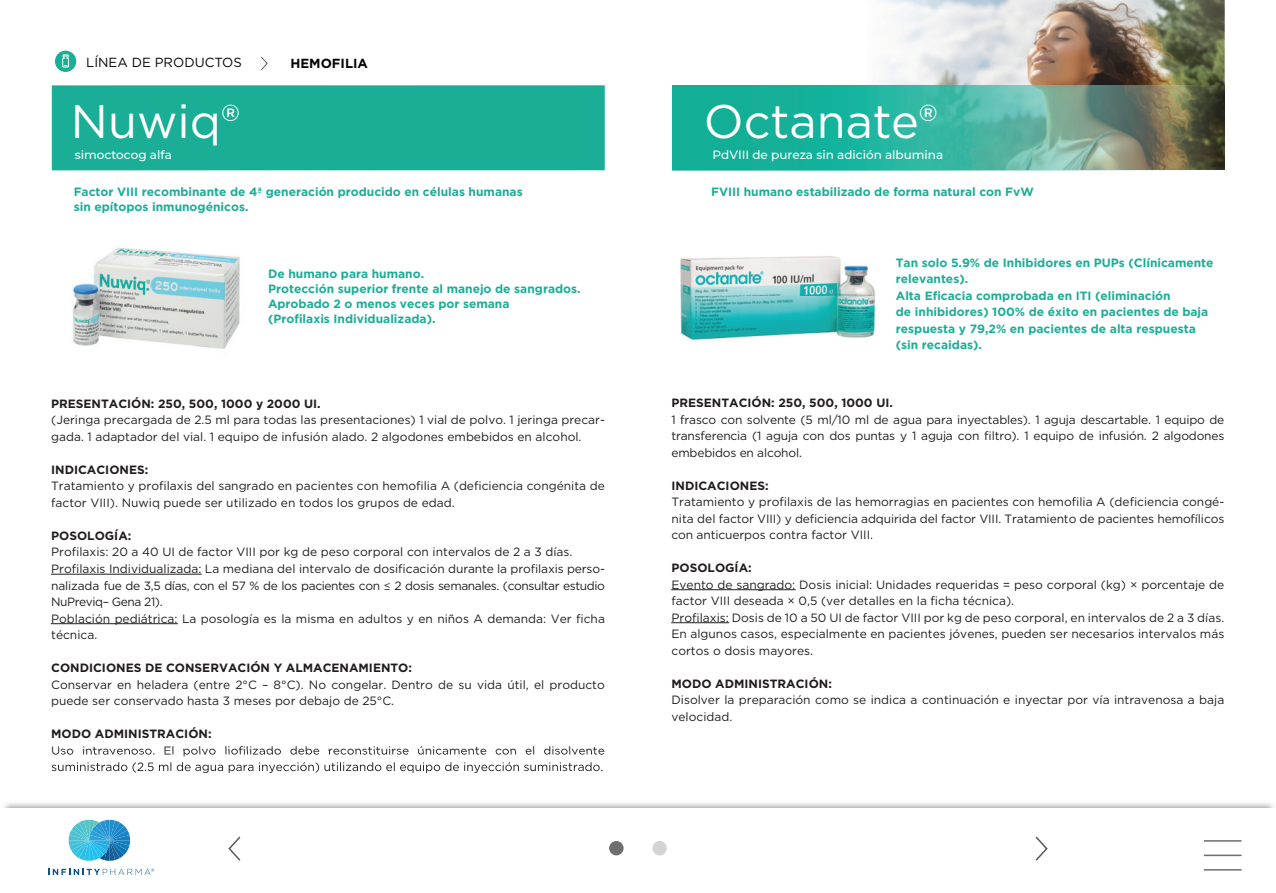
<style>
.page{position:relative;width:1276px;height:893px;background:#fff}
.page>*{position:absolute;margin:0;border:0;box-sizing:border-box;transform-origin:0 0}
.t1{font:46.95px "Gotham";color:#fff}
.t2{font:13.2px "Gotham";color:#040503}
.t3{font:700 13.2px "Gotham";color:#040503}
.t4{font:12px/16.5px "Gotham";color:#211d1e}
.t5{font:700 12px/16.5px "Gotham";color:#1aae96}
.t6{font:700 12px "Gotham";color:#211d1e}
.t7{font:500 12px "Montserrat";color:#fff}
.s1{font-family:"Montserrat"}
</style>
<div class="page">
<img style="left:51px;top:0;width:1173px;height:170px">
<img style="left:680px;top:256px;width:196px;height:84px">
<svg style="left:260px;top:56px;width:8px;height:15px"></svg>
<div style="left:52px;top:85px;width:553px;height:85px;background:#1aae96"></div>
<img style="left:72px;top:247px;width:168px;height:102px">
<img style="left:672px;top:85px;width:552px;height:85px">
<div style="left:55px;top:51px;width:21px;height:21px;background:#1aae96;border-radius:50%"></div>
<svg style="left:62px;top:54px;width:7px;height:14px"></svg>
<hr style="left:51px;top:574px;width:150px;height:1px;background:#211d1e">
<hr style="left:51px;top:623px;width:126px;height:1px;background:#211d1e">
<hr style="left:671px;top:589px;width:124px;height:1px;background:#211d1e">
<hr style="left:671px;top:622px;width:58px;height:1px;background:#211d1e">
<img style="left:52px;top:751px;width:553px;height:5px">
<img style="left:52px;top:762px;width:550px;height:11px">
<hr style="left:1203px;top:840px;width:38px;height:2px;background:#6d6e70">
<hr style="left:1203px;top:855px;width:38px;height:1px;background:#6d6e70">
<hr style="left:1203px;top:869px;width:38px;height:2px;background:#6d6e70">
<svg style="left:1035px;top:836px;width:13px;height:25px"></svg>
<svg style="left:228px;top:836px;width:13px;height:25px"></svg>
<div style="left:609px;top:841px;width:14px;height:14px;background:#6d6f70;border-radius:50%"></div>
<div style="left:652px;top:841px;width:15px;height:14px;background:#d3d4d3;border-radius:50%"></div>
<svg style="left:69px;top:820px;width:61px;height:41px;background:#56b3d7"></svg>
<svg style="left:48px;top:868px;width:106px;height:7px"></svg>
<p class="t2" style="left:86px;top:54px;width:157px">LÍNEA DE PRODUCTOS</p>
<p class="t3" style="left:290px;top:55px;width:79px">HEMOFILIA</p>
<h1 class="t1" style="left:71px;top:91px;width:171px">Nuwiq®</h1>
<h1 class="t1" style="left:704px;top:91px;width:236px">Octanate®</h1>
<p class="t7" style="left:75px;top:147px;width:99px">simoctocog alfa</p>
<p class="t7" style="left:712px;top:147px;width:232px">PdVIII de pureza sin adición albumina</p>
<p class="t5" style="left:74px;top:185px;width:450px;line-height:14.4px">Factor VIII recombinante de 4ª generación producido en células humanas sin epítopos inmunogénicos.</p>
<p class="t5" style="left:711px;top:183px;width:324px">FVIII humano estabilizado de forma natural con FvW</p>
<p class="t5" style="left:268px;top:266px;width:314px;line-height:15px">De humano para humano.<br>Protección superior frente al manejo de sangrados.<br>Aprobado 2 o menos veces por semana<br>(Profilaxis Individualizada).</p>
<p class="t5" style="left:896px;top:254px;width:319px">Tan solo 5.9% de Inhibidores en PUPs (Clínicamente relevantes).<br>Alta Eficacia comprobada en ITI (eliminación<br>de inhibidores) 100% de éxito en pacientes de baja respuesta y 79,2% en pacientes de alta respuesta (sin recaidas).</p>
<p class="t6" style="left:51px;top:396px;width:271px">PRESENTACIÓN: 250, 500, 1000 y 2000 UI.</p>
<p class="t4" style="left:51px;top:412px;width:555px">(Jeringa precargada de 2.5 ml para todas las presentaciones) 1 vial de polvo. 1 jeringa precar&shy;gada. 1 adaptador del vial. 1 equipo de infusión alado. 2 algodones embebidos en alcohol.</p>
<p class="t6" style="left:51px;top:462px;width:99px">INDICACIONES:</p>
<p class="t4" style="left:51px;top:478px;width:555px">Tratamiento y profilaxis del sangrado en pacientes con hemofilia A (deficiencia congénita de factor VIII). Nuwiq puede ser utilizado en todos los grupos de edad.</p>
<p class="t6" style="left:51px;top:528px;width:82px">POSOLOGÍA:</p>
<p class="t4" style="left:51px;top:544px;width:555px">Profilaxis: 20 a 40 UI de factor VIII por kg de peso corporal con intervalos de 2 a 3 días.<br>Profilaxis Individualizada: La mediana del intervalo de dosificación durante la profilaxis perso&shy;nalizada fue de 3,5 días, con el 57 % de los pacientes con <span class="s1">≤</span> 2 dosis semanales. (consultar estudio NuPreviq– Gena 21).<br>Población pediátrica: La posología es la misma en adultos y en niños A demanda: Ver ficha técnica.</p>
<p class="t6" style="left:51px;top:660px;width:362px">CONDICIONES DE CONSERVACIÓN Y ALMACENAMIENTO:</p>
<p class="t4" style="left:51px;top:676px;width:555px">Conservar en heladera (entre 2°C – 8°C). No congelar. Dentro de su vida útil, el producto puede ser conservado hasta 3 meses por debajo de 25°C.</p>
<p class="t6" style="left:51px;top:726px;width:162px">MODO ADMINISTRACIÓN:</p>
<p class="t4" style="left:51px;top:742px;width:555px">Uso intravenoso. El polvo liofilizado debe reconstituirse únicamente con el disolvente</p>
<p class="t6" style="left:671px;top:395px;width:223px">PRESENTACIÓN: 250, 500, 1000 UI.</p>
<p class="t4" style="left:671px;top:411px;width:554px;text-align:justify">1 frasco con solvente (5 ml/10 ml de agua para inyectables). 1 aguja descartable. 1 equipo de transferencia (1 aguja con dos puntas y 1 aguja con filtro). 1 equipo de infusión. 2 algodones embebidos en alcohol.</p>
<p class="t6" style="left:671px;top:477px;width:99px">INDICACIONES:</p>
<p class="t4" style="left:671px;top:493px;width:554px;text-align:justify">Tratamiento y profilaxis de las hemorragias en pacientes con hemofilia A (deficiencia congé&shy;nita del factor VIII) y deficiencia adquirida del factor VIII. Tratamiento de pacientes hemofílicos con anticuerpos contra factor VIII.</p>
<p class="t6" style="left:671px;top:560px;width:82px">POSOLOGÍA:</p>
<p class="t4" style="left:671px;top:576px;width:554px">Evento de sangrado: Dosis inicial: Unidades requeridas = peso corporal (kg) × porcentaje de factor VIII deseada × 0,5 (ver detalles en la ficha técnica).<br>Profilaxis: Dosis de 10 a 50 UI de factor VIII por kg de peso corporal, en intervalos de 2 a 3 días.<br>En algunos casos, especialmente en pacientes jóvenes, pueden ser necesarios intervalos más cortos o dosis mayores.</p>
<p class="t6" style="left:671px;top:675px;width:162px">MODO ADMINISTRACIÓN:</p>
<p class="t4" style="left:671px;top:691px;width:554px">Disolver la preparación como se indica a continuación e inyectar por vía intravenosa a baja velocidad.</p>
</div>
